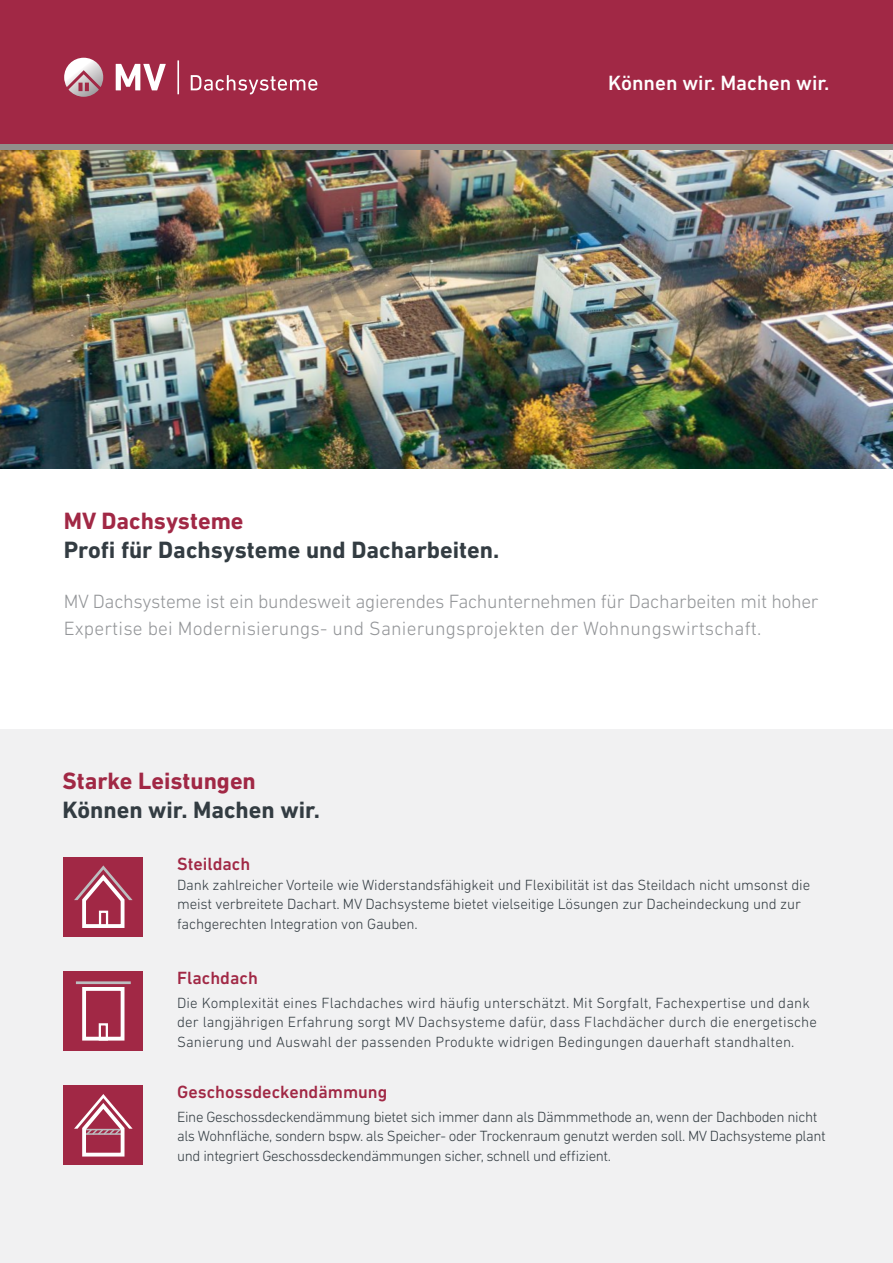
<style>
.page{position:relative;width:893px;height:1263px;background:#fff}
.page>*{position:absolute;margin:0;border:0;box-sizing:border-box;transform-origin:0 0}
.t1{font:700 24px "DIN Next LT Pro";color:#333c42}
.t2{font:700 24px "DIN Next LT Pro";color:#a12845}
.t3{font:500 21px "DIN Next LT Pro";color:#fff}
.t4{font:300 19.5px/27px "DIN Next LT Pro";letter-spacing:-.015em;color:#939598}
.t5{font:500 18px "DIN Next LT Pro";color:#a12845}
.t6{font:300 15px/19.5px "DIN Next LT Pro";letter-spacing:-.01em;color:#333c42}
.t7{font:300 15px/19.5px "DIN Next LT Pro";letter-spacing:.01em;color:#333c42}
</style>
<div class="page">
<div style="left:0;top:0;width:893px;height:149px;background:#a12845"></div>
<div style="left:0;top:730px;width:893px;height:533px;background:#f1f1f2"></div>
<img style="left:0;top:150px;width:893px;height:318px">
<div style="left:0;top:145px;width:893px;height:5px;background:#928f8b"></div>
<div style="left:64px;top:971px;width:79px;height:80px;background:#a12845"></div>
<div style="left:64px;top:857px;width:79px;height:79px;background:#a12845"></div>
<svg style="left:74px;top:865px;width:59px;height:63px"></svg>
<div style="left:64px;top:1085px;width:79px;height:80px;background:#a12845"></div>
<div style="left:99px;top:911px;width:9px;height:17px;border:2px solid #fff"></div>
<div style="left:82px;top:987px;width:42px;height:53px;border:4px solid #fff"></div>
<hr style="left:76px;top:981px;width:55px;height:3px;background:#bcbec0">
<div style="left:99px;top:1023px;width:9px;height:17px;border:2px solid #fff"></div>
<svg style="left:74px;top:1094px;width:59px;height:63px"></svg>
<svg style="left:64px;top:58px;width:39px;height:39px"></svg>
<svg style="left:116px;top:64px;width:50px;height:26px"></svg>
<svg style="left:191px;top:75px;width:126px;height:19px"></svg>
<hr style="left:177px;top:60px;width:2px;height:34px;background:#fff">
<h2 class="t3" style="left:608px;top:71px;width:223px">Können wir. Machen wir.</h2>
<h1 class="t2" style="left:64px;top:507px;width:181px">MV Dachsysteme</h1>
<h1 class="t1" style="left:64px;top:536px;width:437px">Profi für Dachsysteme und Dacharbeiten.</h1>
<h3 class="t4" style="left:64px;top:587px;width:756px">MV Dachsysteme ist ein bundesweit agierendes Fachunternehmen für Dacharbeiten mit hoher<br>Expertise bei Modernisierungs- und Sanierungsprojekten der Wohnungswirtschaft.</h3>
<h1 class="t2" style="left:62px;top:766px;width:195px">Starke Leistungen</h1>
<h1 class="t1" style="left:62px;top:795px;width:259px">Können wir. Machen wir.</h1>
<p class="t5" style="left:177px;top:854px;width:75px">Steildach</p>
<p class="t6" style="left:177px;top:875px;width:635px">Dank zahlreicher Vorteile wie Widerstandsfähigkeit und Flexibilität ist das Steildach nicht umsonst die meist verbreitete Dachart. MV Dachsysteme bietet vielseitige Lösungen zur Dacheindeckung und zur fachgerechten Integration von Gauben.</p>
<p class="t5" style="left:177px;top:967px;width:82px">Flachdach</p>
<p class="t7" style="left:177px;top:993px;width:641px">Die Komplexität eines Flachdaches wird häufig unterschätzt. Mit Sorgfalt, Fachexpertise und dank der langjährigen Erfahrung sorgt MV Dachsysteme dafür, dass Flachdächer durch die energetische<br>Sanierung und Auswahl der passenden Produkte widrigen Bedingungen dauerhaft standhalten.</p>
<p class="t5" style="left:177px;top:1081px;width:212px">Geschossdeckendämmung</p>
<p class="t6" style="left:177px;top:1106px;width:650px">Eine Geschossdeckendämmung bietet sich immer dann als Dämmmethode an, wenn der Dachboden nicht als Wohnfläche, sondern bspw. als Speicher- oder Trockenraum genutzt werden soll. MV Dachsysteme plant und integriert Geschossdeckendämmungen sicher, schnell und effizient.</p>
</div>
